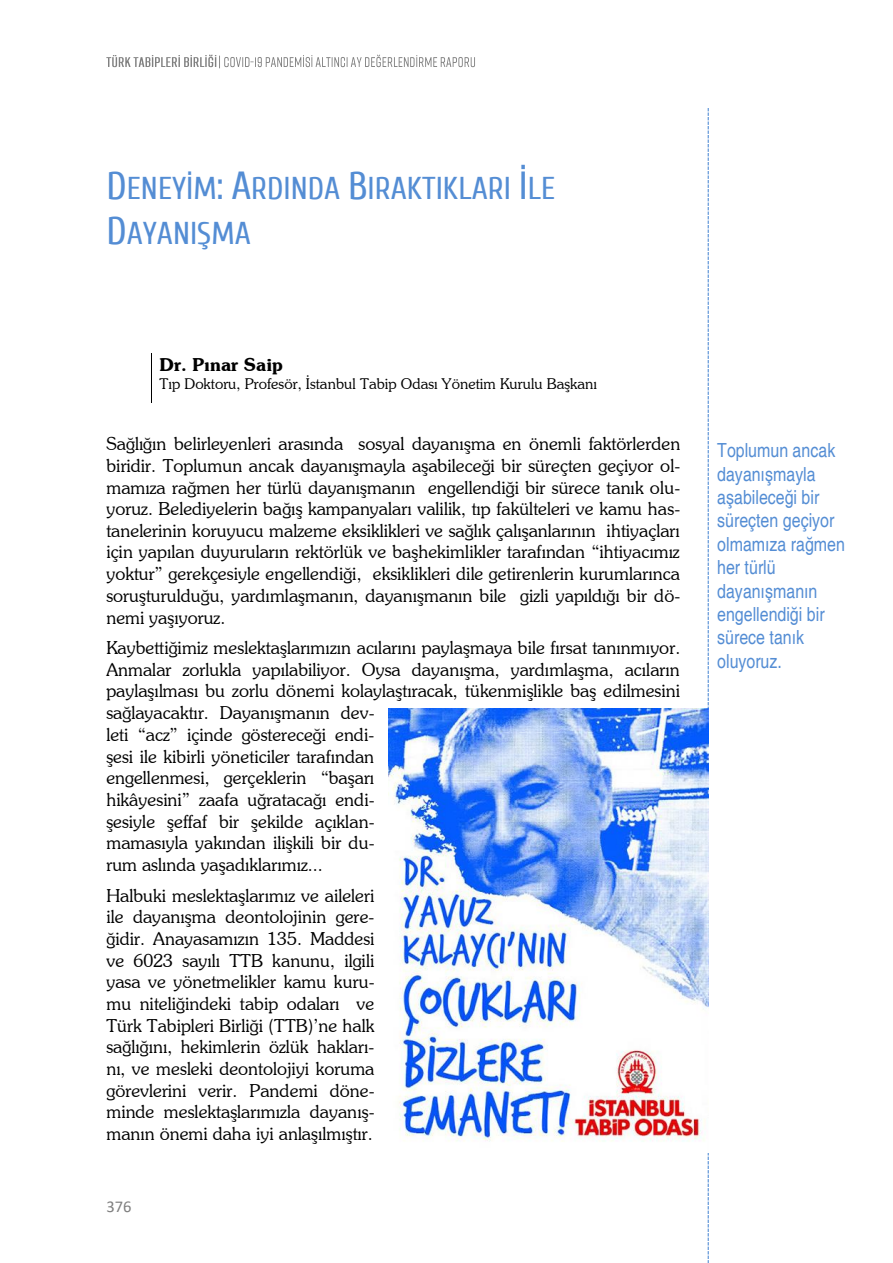
<style>
.page{position:relative;width:893px;height:1263px;background:#fff}
.page>*{position:absolute;margin:0;border:0;box-sizing:border-box;transform-origin:0 0}
.t1{font:31.5px/44.8px "Cuprum";color:#548dd4}
.t2{font:19.5px/23.4px "Helvetica Narrow";color:#548dd4}
.t3{font:18px/21.6px "Souvenir Lt BT";color:#000;text-align:justify}
.t4{font:700 18px "Souvenir Lt BT";color:#000}
.t5{font:16.5px "Calibri";color:#808080}
.t6{font:15px "Souvenir Lt BT";color:#000}
.s1{font-size:39px}
</style>
<div class="page">
<svg style="left:708px;top:108px;width:1px;height:1155px"></svg>
<img style="left:106px;top:54px;width:111px;height:14px">
<img style="left:219px;top:54px;width:256px;height:15px">
<img style="left:250px;top:54px;width:8px;height:15px">
<svg style="left:151px;top:353px;width:1px;height:49px"></svg>
<img style="left:388px;top:709px;width:321px;height:443px">
<p class="t1" style="left:106px;top:167px;width:450px"><span class="s1">D</span>ENEYİM<span class="s1">: A</span>RDINDA <span class="s1">B</span>IRAKTIKLARI <span class="s1">İ</span>LE<br><span class="s1">D</span>AYANIŞMA</p>
<p class="t4" style="left:160px;top:353px;width:125px">Dr. Pınar Saip</p>
<p class="t6" style="left:160px;top:375px;width:439px">Tıp Doktoru, Profesör, İstanbul Tabip Odası Yönetim Kurulu Başkanı</p>
<p class="t3" style="left:106px;top:433px;width:576px">Sağlığın belirleyenleri arasında sosyal dayanışma en önemli faktörlerden biridir. Toplumun ancak dayanışmayla aşabileceği bir süreçten geçiyor ol&shy;mamıza rağmen her türlü dayanışmanın engellendiği bir sürece tanık olu&shy;yoruz. Belediyelerin bağış kampanyaları valilik, tıp fakülteleri ve kamu has&shy;tanelerinin koruyucu malzeme eksiklikleri ve sağlık çalışanlarının ihtiyaçları için yapılan duyuruların rektörlük ve başhekimlikler tarafından “ihtiyacımız yoktur” gerekçesiyle engellendiği, eksiklikleri dile getirenlerin kurumlarınca soruşturulduğu, yardımlaşmanın, dayanışmanın bile gizli yapıldığı bir dö&shy;nemi yaşıyoruz.</p>
<p class="t3" style="left:106px;top:637px;width:575px;text-align:left">Kaybettiğimiz meslektaşlarımızın acılarını paylaşmaya bile fırsat tanınmıyor.<br>Anmalar zorlukla yapılabiliyor. Oysa dayanışma, yardımlaşma, acıların paylaşılması bu zorlu dönemi kolaylaştıracak, tükenmişlikle baş edilmesini sağlayacaktır. Dayanışmanın dev-<br>leti “acz” içinde göstereceği endi-<br>şesi ile kibirli yöneticiler tarafından<br>engellenmesi, gerçeklerin “başarı<br>hikâyesini” zaafa uğratacağı endi-<br>şesiyle şeffaf bir şekilde açıklan-<br>mamasıyla yakından ilişkili bir du-<br>rum aslında yaşadıklarımız...</p>
<p class="t3" style="left:106px;top:884px;width:270px">Halbuki meslektaşlarımız ve aileleri ile dayanışma deontolojinin gere&shy;ğidir. Anayasamızın 135. Maddesi ve 6023 sayılı TTB kanunu, ilgili yasa ve yönetmelikler kamu kuru&shy;mu niteliğindeki tabip odaları ve Türk Tabipleri Birliği (TTB)’ne halk sağlığını, hekimlerin özlük hakları&shy;nı, ve mesleki deontolojiyi koruma görevlerini verir. Pandemi döne&shy;minde meslektaşlarımızla dayanış&shy;manın önemi daha iyi anlaşılmıştır.</p>
<p class="t5" style="left:106px;top:1200px;width:27px">376</p>
<p class="t2" style="left:717px;top:438px;width:129px">Toplumun ancak dayanışmayla aşabileceği bir süreçten geçiyor olmamıza rağmen her türlü dayanışmanın engellendiği bir sürece tanık oluyoruz.</p>
</div>
